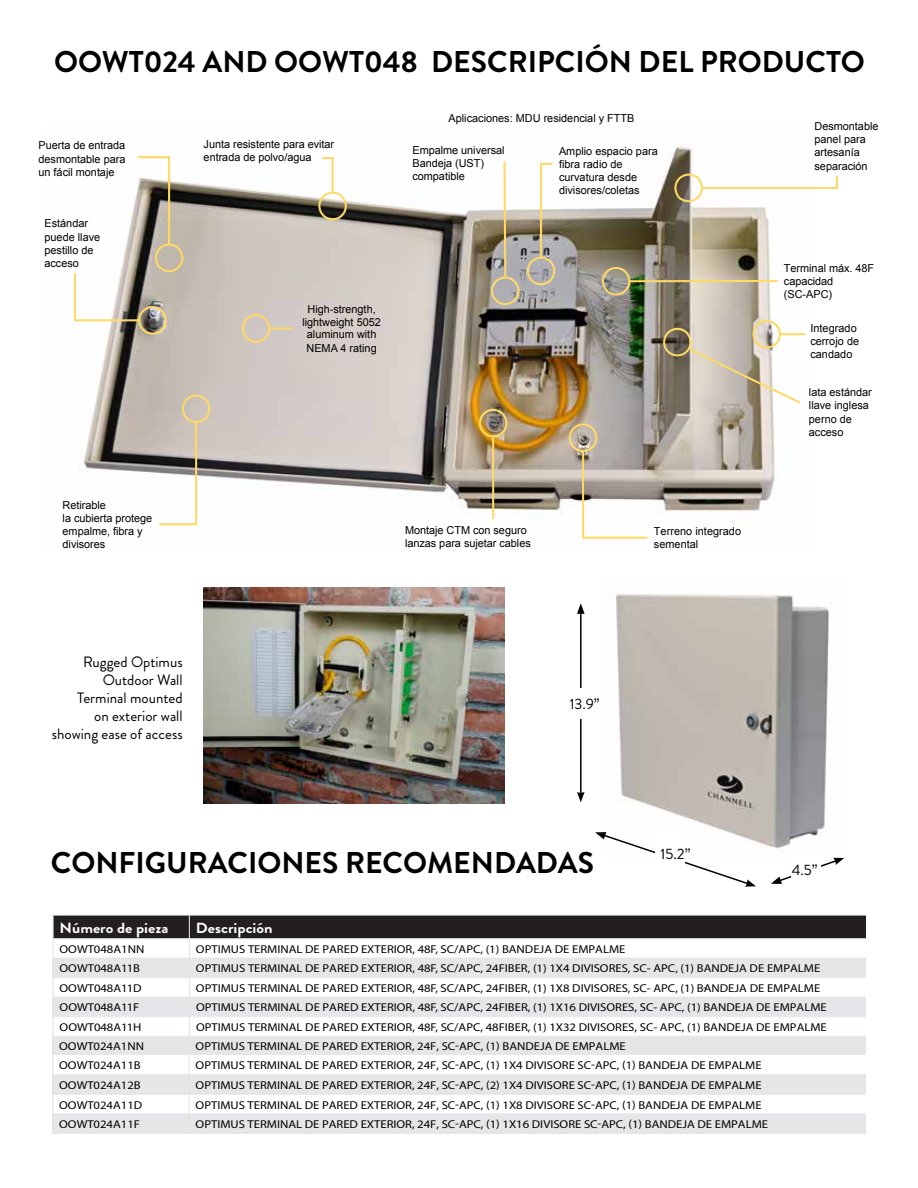
<style>
.page{position:relative;width:918px;height:1188px;background:#fff}
.page>*{position:absolute;margin:0;border:0;box-sizing:border-box;transform-origin:0 0}
.t1{font:700 30px "Brandon Grotesque";color:#000}
.t2{font:15px/18px "Brandon Grotesque";color:#000;text-align:right}
.t3{font:700 14.7px "Brandon Grotesque";color:#fff;scale:1.11 1}
.t4{font:11.4px "Myriad Pro";color:#000;scale:1.11 1}
.t5{font:10.95px/13.2px "Arial";letter-spacing:-.005em;color:#000}
</style>
<div class="page">
<img style="left:80px;top:143px;width:726px;height:376px">
<div style="left:155px;top:244px;width:28px;height:28px;border:2px solid #ffd966;border-radius:50%"></div>
<svg style="left:135px;top:155px;width:36px;height:92px"></svg>
<div style="left:318px;top:192px;width:29px;height:28px;border:2px solid #ffd966;border-radius:50%"></div>
<svg style="left:320px;top:156px;width:15px;height:39px"></svg>
<div style="left:491px;top:277px;width:29px;height:28px;border:2px solid #ffd966;border-radius:50%"></div>
<div style="left:182px;top:395px;width:28px;height:28px;border:2px solid #ffd966;border-radius:50%"></div>
<svg style="left:157px;top:420px;width:41px;height:106px"></svg>
<div style="left:138px;top:306px;width:29px;height:29px;border:2px solid #ffd966;border-radius:50%"></div>
<div style="left:663px;top:328px;width:29px;height:28px;border:2px solid #ffd966;border-radius:50%"></div>
<div style="left:752px;top:320px;width:29px;height:29px;border:2px solid #ffd966;border-radius:50%"></div>
<svg style="left:502px;top:159px;width:5px;height:121px"></svg>
<svg style="left:687px;top:347px;width:116px;height:58px"></svg>
<svg style="left:74px;top:271px;width:67px;height:51px"></svg>
<div style="left:569px;top:423px;width:28px;height:29px;border:2px solid #ffd966;border-radius:50%"></div>
<svg style="left:668px;top:167px;width:171px;height:41px"></svg>
<div style="left:479px;top:409px;width:28px;height:28px;border:2px solid #ffd966;border-radius:50%"></div>
<hr style="left:492px;top:436px;width:2px;height:83px;background:#ffd966">
<div style="left:527px;top:257px;width:28px;height:28px;border:2px solid #ffd966;border-radius:50%"></div>
<svg style="left:539px;top:162px;width:16px;height:98px"></svg>
<svg style="left:581px;top:449px;width:68px;height:90px"></svg>
<div style="left:602px;top:267px;width:28px;height:29px;border:2px solid #ffd966;border-radius:50%"></div>
<hr style="left:629px;top:280px;width:148px;height:2px;background:#ffd966">
<div style="left:242px;top:314px;width:28px;height:29px;border:2px solid #ffd966;border-radius:50%"></div>
<hr style="left:269px;top:327px;width:24px;height:3px;background:#ffd966">
<hr style="left:780px;top:333px;width:25px;height:2px;background:#ffd966">
<div style="left:52px;top:1114px;width:813px;height:19px;background:#e5e6e7"></div>
<div style="left:52px;top:958px;width:813px;height:19px;background:#e5e6e7"></div>
<div style="left:53px;top:997px;width:812px;height:19px;background:#e5e6e7"></div>
<div style="left:53px;top:915px;width:136px;height:24px;background:#231f20"></div>
<div style="left:189px;top:915px;width:676px;height:24px;background:#231f20"></div>
<hr style="left:189px;top:915px;width:1px;height:122px;background:#e1e3e7">
<hr style="left:53px;top:938px;width:812px;height:1px;background:#e1e3e7">
<hr style="left:53px;top:958px;width:812px;height:1px;background:#e1e3e7">
<hr style="left:53px;top:977px;width:812px;height:1px;background:#e1e3e7">
<hr style="left:53px;top:997px;width:812px;height:1px;background:#e1e3e7">
<hr style="left:53px;top:1016px;width:812px;height:1px;background:#e1e3e7">
<hr style="left:53px;top:915px;width:1px;height:122px;background:#e1e3e7">
<hr style="left:53px;top:915px;width:812px;height:1px;background:#e1e3e7">
<div style="left:52px;top:1036px;width:813px;height:19px;background:#e5e6e7"></div>
<div style="left:52px;top:1075px;width:813px;height:19px;background:#e5e6e7"></div>
<hr style="left:189px;top:1035px;width:1px;height:99px;background:#e1e3e7">
<hr style="left:52px;top:1074px;width:813px;height:1px;background:#e1e3e7">
<hr style="left:52px;top:1094px;width:813px;height:1px;background:#e1e3e7">
<hr style="left:52px;top:1113px;width:813px;height:1px;background:#e1e3e7">
<hr style="left:52px;top:1133px;width:813px;height:1px;background:#e1e3e7">
<hr style="left:52px;top:1035px;width:1px;height:99px;background:#e1e3e7">
<img style="left:203px;top:588px;width:301px;height:216px">
<img style="left:613px;top:594px;width:228px;height:264px">
<svg style="left:595px;top:832px;width:161px;height:55px"></svg>
<hr style="left:580px;top:611px;width:2px;height:183px;background:#000">
<svg style="left:577px;top:603px;width:8px;height:11px"></svg>
<svg style="left:577px;top:792px;width:8px;height:10px"></svg>
<svg style="left:771px;top:858px;width:73px;height:26px"></svg>
<div style="left:564px;top:689px;width:34px;height:30px;background:#fff"></div>
<div style="left:656px;top:833px;width:29px;height:41px;background:#fff"></div>
<div style="left:792px;top:850px;width:29px;height:41px;background:#fff"></div>
<h1 class="t1" style="left:54px;top:41px;width:812px">OOWT024 AND OOWT048 DESCRIPCIÓN DEL PRODUCTO</h1>
<p class="t5" style="left:39px;top:139px;width:88px;text-align:justify">Puerta de entrada desmontable para un fácil montaje</p>
<p class="t5" style="left:204px;top:137px;width:132px">Junta resistente para evitar entrada de polvo/agua</p>
<p class="t5" style="left:44px;top:217px;width:57px">Estándar puede llave pestillo de acceso</p>
<p class="t5" style="left:302px;top:303px;width:80px;text-align:center">High-strength, lightweight 5052 aluminum with</p>
<p class="t5" style="left:307px;top:342px;width:72px">NEMA 4 rating</p>
<p class="t5" style="left:449px;top:111px;width:188px">Aplicaciones: MDU residencial y FTTB</p>
<p class="t5" style="left:412px;top:144px;width:94px">Empalme universal<br>Bandeja (UST) compatible</p>
<p class="t5" style="left:559px;top:145px;width:100px">Amplio espacio para fibra radio de curvatura desde divisores/coletas</p>
<p class="t5" style="left:63px;top:498px;width:91px">Retirable<br>la cubierta protege empalme, fibra y divisores</p>
<h2 class="t2" style="left:52px;top:653px;width:132px">Rugged Optimus<br>Outdoor Wall<br>Terminal mounted<br>on exterior wall showing ease of access</h2>
<p class="t5" style="left:405px;top:523px;width:127px">Montaje CTM con seguro lanzas para sujetar cables</p>
<p class="t5" style="left:654px;top:525px;width:89px">Terreno integrado semental</p>
<h2 class="t2" style="left:570px;top:695px;width:31px">13.9”</h2>
<h1 class="t1" style="left:51px;top:841px;width:545px">CONFIGURACIONES RECOMENDADAS</h1>
<h2 class="t2" style="left:661px;top:845px;width:31px">15.2”</h2>
<p class="t5" style="left:815px;top:120px;width:65px">Desmontable panel para artesanía separación</p>
<p class="t5" style="left:784px;top:262px;width:92px">Terminal máx. 48F capacidad (SC-APC)</p>
<p class="t5" style="left:810px;top:322px;width:50px">Integrado cerrojo de candado</p>
<p class="t5" style="left:809px;top:386px;width:65px">lata estándar llave inglesa perno de acceso</p>
<h2 class="t2" style="left:792px;top:861px;width:27px">4.5”</h2>
<p class="t3" style="left:60px;top:917px;width:99px">Número de pieza</p>
<p class="t3" style="left:196px;top:917px;width:71px">Descripción</p>
<p class="t4" style="left:60px;top:942px;width:78px">OOWT048A1NN</p>
<p class="t4" style="left:196px;top:942px;width:388px">OPTIMUS TERMINAL DE PARED EXTERIOR, 48F, SC/APC, (1) BANDEJA DE EMPALME</p>
<p class="t4" style="left:60px;top:961px;width:74px">OOWT048A11B</p>
<p class="t4" style="left:196px;top:961px;width:564px">OPTIMUS TERMINAL DE PARED EXTERIOR, 48F, SC/APC, 24FIBER, (1) 1X4 DIVISORES, SC- APC, (1) BANDEJA DE EMPALME</p>
<p class="t4" style="left:60px;top:981px;width:75px">OOWT048A11D</p>
<p class="t4" style="left:196px;top:981px;width:564px">OPTIMUS TERMINAL DE PARED EXTERIOR, 48F, SC/APC, 24FIBER, (1) 1X8 DIVISORES, SC- APC, (1) BANDEJA DE EMPALME</p>
<p class="t4" style="left:703px;top:980px;width:5px">-</p>
<p class="t4" style="left:60px;top:1001px;width:73px">OOWT048A11F</p>
<p class="t4" style="left:196px;top:1001px;width:570px">OPTIMUS TERMINAL DE PARED EXTERIOR, 48F, SC/APC, 24FIBER, (1) 1X16 DIVISORES, SC- APC, (1) BANDEJA DE EMPALME</p>
<p class="t4" style="left:60px;top:1020px;width:75px">OOWT048A11H</p>
<p class="t4" style="left:196px;top:1020px;width:570px">OPTIMUS TERMINAL DE PARED EXTERIOR, 48F, SC/APC, 48FIBER, (1) 1X32 DIVISORES, SC- APC, (1) BANDEJA DE EMPALME</p>
<p class="t4" style="left:59px;top:1039px;width:78px">OOWT024A1NN</p>
<p class="t4" style="left:196px;top:1039px;width:389px">OPTIMUS TERMINAL DE PARED EXTERIOR, 24F, SC-APC, (1) BANDEJA DE EMPALME</p>
<p class="t4" style="left:59px;top:1059px;width:75px">OOWT024A11B</p>
<p class="t4" style="left:196px;top:1059px;width:511px">OPTIMUS TERMINAL DE PARED EXTERIOR, 24F, SC-APC, (1) 1X4 DIVISORE SC-APC, (1) BANDEJA DE EMPALME</p>
<p class="t4" style="left:59px;top:1078px;width:75px">OOWT024A12B</p>
<p class="t4" style="left:196px;top:1078px;width:511px">OPTIMUS TERMINAL DE PARED EXTERIOR, 24F, SC-APC, (2) 1X4 DIVISORE SC-APC, (1) BANDEJA DE EMPALME</p>
<p class="t4" style="left:59px;top:1098px;width:76px">OOWT024A11D</p>
<p class="t4" style="left:196px;top:1098px;width:511px">OPTIMUS TERMINAL DE PARED EXTERIOR, 24F, SC-APC, (1) 1X8 DIVISORE SC-APC, (1) BANDEJA DE EMPALME</p>
<p class="t4" style="left:59px;top:1117px;width:74px">OOWT024A11F</p>
<p class="t4" style="left:196px;top:1117px;width:517px">OPTIMUS TERMINAL DE PARED EXTERIOR, 24F, SC-APC, (1) 1X16 DIVISORE SC-APC, (1) BANDEJA DE EMPALME</p>
</div>
